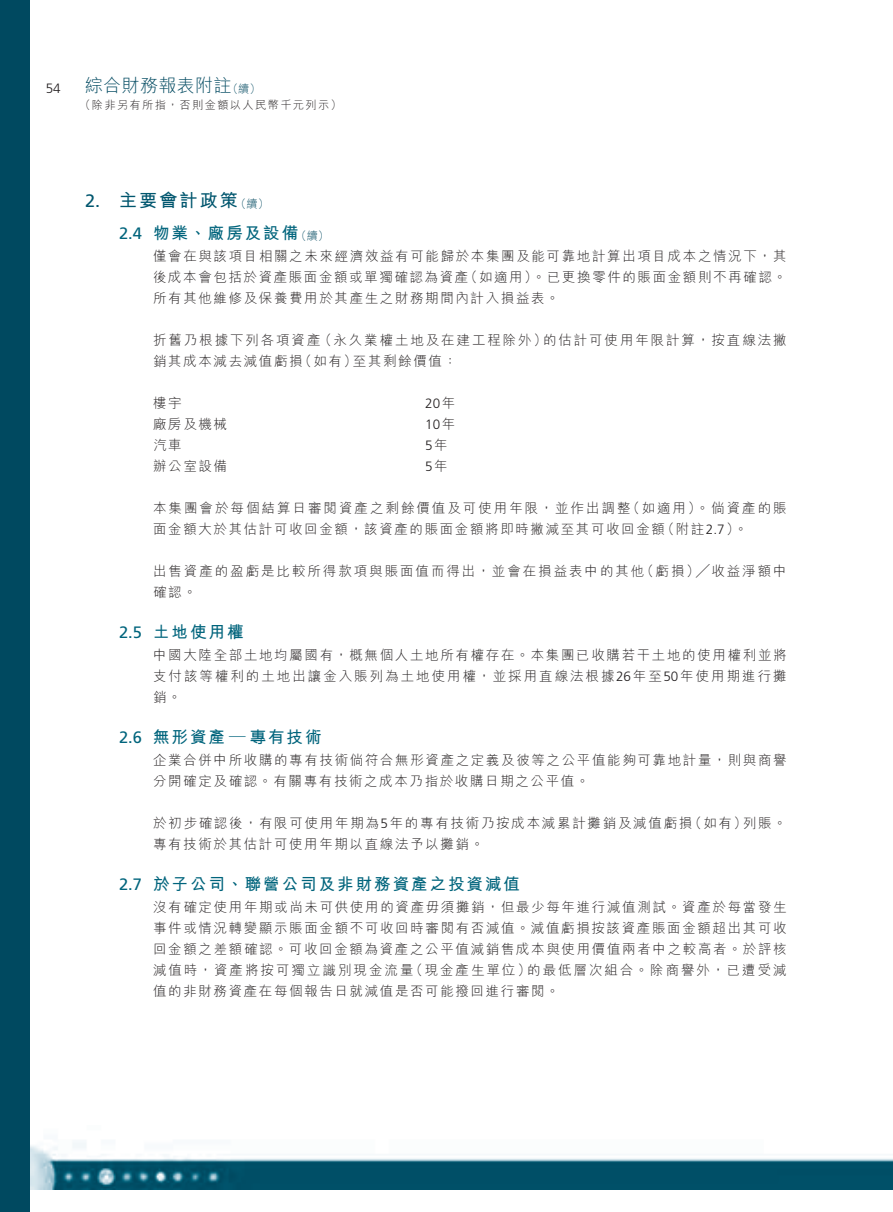
<style>
.page{position:relative;width:893px;height:1212px;background:#fff}
.page>*{position:absolute;margin:0;border:0;box-sizing:border-box;transform-origin:0 0}
.t1{font:700 18px "M Hei HK";letter-spacing:.12em;color:#00566e}
.t2{font:300 18px "M Hei HK";letter-spacing:.02em;color:#004960}
.t3{font:700 16.5px "M Hei HK";letter-spacing:.12em;color:#00647c}
.t4{font:300 13.5px/21px "M Hei HK";letter-spacing:.12em;color:#231f20;text-align:justify}
.t5{font:300 13.5px/21px "M Hei HK";letter-spacing:.15em;color:#231f20}
.t6{font:300 13.5px/21px "M Hei HK";letter-spacing:.14em;color:#231f20}
.t7{font:300 13.5px/21px "M Hei HK";letter-spacing:.145em;color:#231f20}
.t8{font:300 13.5px "Frutiger LT Std";color:#231f20}
.t9{font:300 11.25px "M Hei HK";letter-spacing:.12em;color:#231f20}
.s1{font-size:11.25px}
.s2{font-family:"Frutiger LT Std";font-weight:400}
.s3{font-weight:300;font-size:11.25px;color:#004960}
.s4{font-family:"M Hei HK"}
.s5{font-family:"Frutiger LT Std"}
</style>
<div class="page">
<img style="left:30px;top:1142px;width:863px;height:47px">
<div style="left:0;top:0;width:30px;height:1212px;background:#004960"></div>
<p class="t8" style="left:46px;top:83px;width:16px">54</p>
<h1 class="t2" style="left:85px;top:79px;width:177px">綜合財務報表附註<span class="s1">（續）</span></h1>
<p class="t9" style="left:79px;top:100px;width:264px">（除非另有所指，否則金額以人民幣千元列示）</p>
<h1 class="t1" style="left:85px;top:194px;width:185px"><span class="s2">2.</span> 主要會計政策<span class="s3">（續）</span></h1>
<p class="t3" style="left:119px;top:227px;width:212px"><span class="s2">2.4</span> 物業、廠房及設備<span class="s3">（續）</span></p>
<p class="t4" style="left:153px;top:247px;width:635px">僅會在與該項目相關之未來經濟效益有可能歸於本集團及能可靠地計算出項目成本之情況下，其後成本會包括於資產賬面金額或單獨確認為資產（如適用）。已更換零件的賬面金額則不再確認。所有其他維修及保養費用於其產生之財務期間內計入損益表。</p>
<p class="t6" style="left:153px;top:331px;width:635px">折舊乃根據下列各項資產（永久業權土地及在建工程除外）的估計可使用年限計算，按直線法撇銷其成本減去減值虧損（如有）至其剩餘價值：</p>
<p class="t4" style="left:153px;top:394px;width:30px">樓宇</p>
<p class="t8" style="left:425px;top:398px;width:32px">20<span class="s4">年</span></p>
<p class="t4" style="left:153px;top:415px;width:75px">廠房及機械</p>
<p class="t8" style="left:425px;top:419px;width:32px">10<span class="s4">年</span></p>
<p class="t4" style="left:153px;top:436px;width:30px">汽車</p>
<p class="t8" style="left:425px;top:440px;width:24px">5<span class="s4">年</span></p>
<p class="t4" style="left:153px;top:457px;width:75px">辦公室設備</p>
<p class="t8" style="left:425px;top:461px;width:24px">5<span class="s4">年</span></p>
<p class="t5" style="left:153px;top:499px;width:635px">本集團會於每個結算日審閱資產之剩餘價值及可使用年限，並作出調整（如適用）。倘資產的賬面金額大於其估計可收回金額，該資產的賬面金額將即時撇減至其可收回金額（附註<span class="s5">2.7</span>）。</p>
<p class="t7" style="left:153px;top:562px;width:635px">出售資產的盈虧是比較所得款項與賬面值而得出，並會在損益表中的其他（虧損）╱收益淨額中確認。</p>
<p class="t3" style="left:119px;top:626px;width:126px"><span class="s2">2.5</span> 土地使用權</p>
<p class="t4" style="left:153px;top:646px;width:635px">中國大陸全部土地均屬國有，概無個人土地所有權存在。本集團已收購若干土地的使用權利並將支付該等權利的土地出讓金入賬列為土地使用權，並採用直線法根據<span class="s5">26</span>年至<span class="s5">50</span>年使用期進行攤銷。</p>
<p class="t3" style="left:119px;top:731px;width:204px"><span class="s2">2.6</span> 無形資產 — 專有技術</p>
<p class="t4" style="left:153px;top:751px;width:635px">企業合併中所收購的專有技術倘符合無形資產之定義及彼等之公平值能夠可靠地計量，則與商譽分開確定及確認。有關專有技術之成本乃指於收購日期之公平值。</p>
<p class="t4" style="left:153px;top:814px;width:635px">於初步確認後，有限可使用年期為<span class="s5">5</span>年的專有技術乃按成本減累計攤銷及減值虧損（如有）列賬。專有技術於其估計可使用年期以直線法予以攤銷。</p>
<p class="t3" style="left:119px;top:878px;width:402px"><span class="s2">2.7</span> 於子公司、聯營公司及非財務資產之投資減值</p>
<p class="t4" style="left:153px;top:898px;width:635px">沒有確定使用年期或尚未可供使用的資產毋須攤銷，但最少每年進行減值測試。資產於每當發生事件或情況轉變顯示賬面金額不可收回時審閱有否減值。減值虧損按該資產賬面金額超出其可收回金額之差額確認。可收回金額為資產之公平值減銷售成本與使用價值兩者中之較高者。於評核減值時，資產將按可獨立識別現金流量（現金產生單位）的最低層次組合。除商譽外，已遭受減值的非財務資產在每個報告日就減值是否可能撥回進行審閱。</p>
</div>
